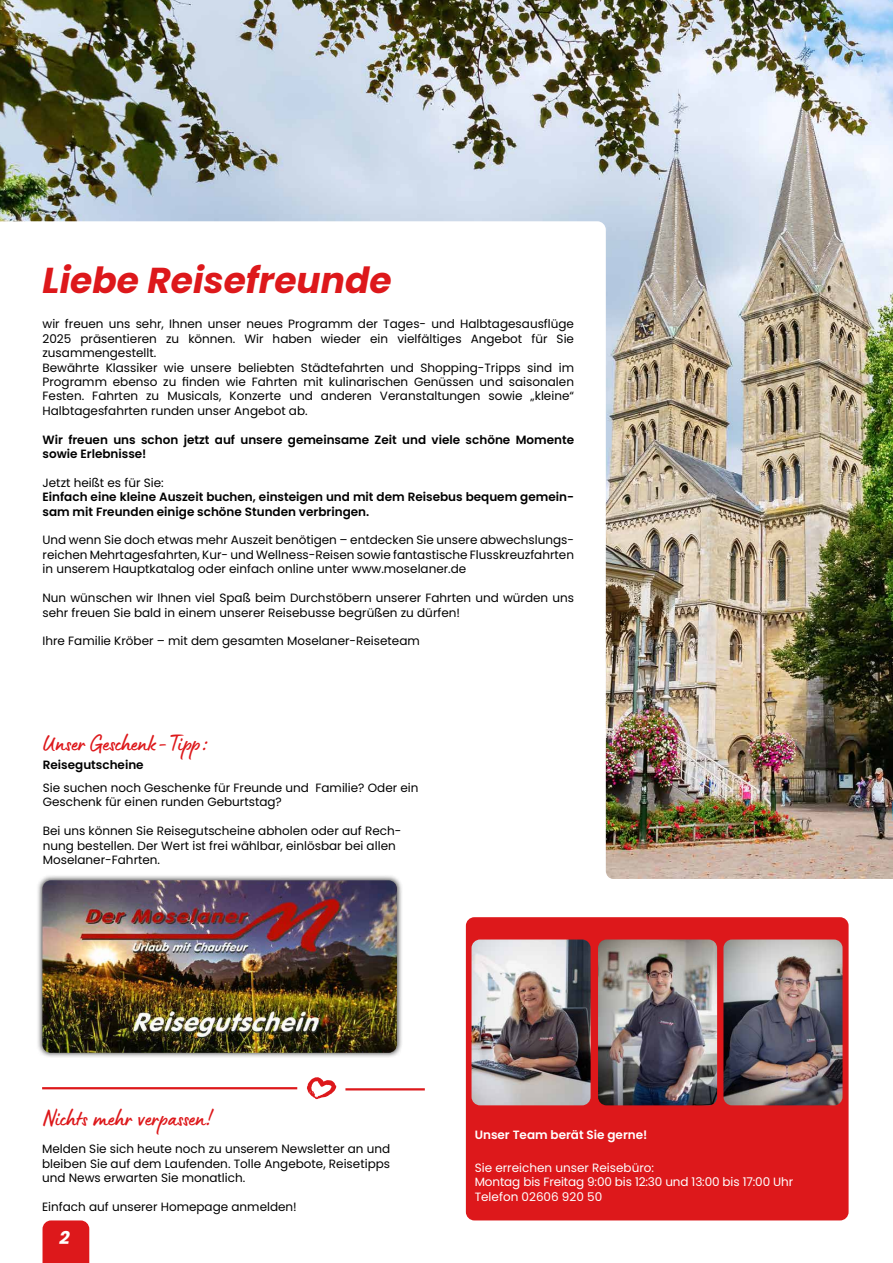
<style>
.page{position:relative;width:893px;height:1263px;background:#fff}
.page>*{position:absolute;margin:0;border:0;box-sizing:border-box;transform-origin:0 0}
.t1{font:italic 700 36px "Poppins";color:#dd181b}
.t2{font:24px "Lumios Marker";color:#dd181b}
.t3{font:italic 700 18px "Poppins";color:#fff}
.t4{font:12px/14.4px "Poppins";color:#000}
.t5{font:600 12px/14.4px "Poppins";color:#000}
.t6{font:12px/14.4px "Poppins";color:#fff}
.t7{font:600 12px "Poppins";color:#fff}
</style>
<div class="page">
<div style="left:43px;top:1220px;width:46px;height:43px;background:#dd181b"></div>
<img style="left:0;top:0;width:893px;height:879px">
<div style="left:37px;top:874px;width:366px;height:184px;background:#000;opacity:.75"></div>
<img style="left:42px;top:880px;width:355px;height:173px">
<div style="left:466px;top:917px;width:383px;height:303px;background:#dd181b;border-radius:9px"></div>
<img style="left:471px;top:939px;width:120px;height:166px">
<img style="left:598px;top:939px;width:119px;height:166px">
<img style="left:723px;top:939px;width:119px;height:166px">
<svg style="left:307px;top:1077px;width:30px;height:22px"></svg>
<hr style="left:42px;top:1087px;width:255px;height:2px;background:#dd181b">
<hr style="left:345px;top:1088px;width:80px;height:2px;background:#dd181b">
<h1 class="t1" style="left:43px;top:259px;width:351px">Liebe Reisefreunde</h1>
<p class="t4" style="left:43px;top:317px;width:533px">wir freuen uns sehr, Ihnen unser neues Programm der Tages- und Halbtagesausflüge 2025 präsentieren zu können. Wir haben wieder ein vielfältiges Angebot für Sie zusammengestellt.<br>Bewährte Klassiker wie unsere beliebten Städtefahrten und Shopping-Tripps sind im Programm ebenso zu finden wie Fahrten mit kulinarischen Genüssen und saisonalen Festen. Fahrten zu Musicals, Konzerte und anderen Veranstaltungen sowie „kleine“ Halbtagesfahrten runden unser Angebot ab.</p>
<p class="t5" style="left:43px;top:432px;width:533px">Wir freuen uns schon jetzt auf unsere gemeinsame Zeit und viele schöne Momente sowie Erlebnisse!</p>
<p class="t4" style="left:43px;top:475px;width:123px">Jetzt heißt es für Sie:</p>
<p class="t5" style="left:43px;top:490px;width:533px">Einfach eine kleine Auszeit buchen, einsteigen und mit dem Reisebus bequem gemein&shy;sam mit Freunden einige schöne Stunden verbringen.</p>
<p class="t4" style="left:43px;top:533px;width:533px;text-align:justify">Und wenn Sie doch etwas mehr Auszeit benötigen – entdecken Sie unsere abwechslungs&shy;reichen Mehrtagesfahrten, Kur- und Wellness-Reisen sowie fantastische Flusskreuzfahrten in unserem Hauptkatalog oder einfach online unter www.moselaner.de</p>
<p class="t4" style="left:43px;top:591px;width:533px">Nun wünschen wir Ihnen viel Spaß beim Durchstöbern unserer Fahrten und würden uns sehr freuen Sie bald in einem unserer Reisebusse begrüßen zu dürfen!</p>
<p class="t4" style="left:43px;top:634px;width:379px">Ihre Familie Kröber – mit dem gesamten Moselaner-Reiseteam</p>
<h2 class="t2" style="left:43px;top:727px;width:166px">Unser Geschenk-Tipp:</h2>
<p class="t5" style="left:43px;top:758px;width:102px">Reisegutscheine</p>
<p class="t4" style="left:43px;top:781px;width:377px">Sie suchen noch Geschenke für Freunde und Familie? Oder ein<br>Geschenk für einen runden Geburtstag?</p>
<p class="t4" style="left:43px;top:824px;width:360px">Bei uns können Sie Reisegutscheine abholen oder auf Rech&shy;nung bestellen. Der Wert ist frei wählbar, einlösbar bei allen<br>Moselaner-Fahrten.</p>
<h2 class="t2" style="left:42px;top:1102px;width:172px">Nichts mehr verpassen!</h2>
<p class="t4" style="left:42px;top:1142px;width:350px;text-align:justify">Melden Sie sich heute noch zu unserem Newsletter an und bleiben Sie auf dem Laufenden. Tolle Angebote, Reisetipps und News erwarten Sie monatlich.</p>
<p class="t4" style="left:42px;top:1200px;width:256px">Einfach auf unserer Homepage anmelden!</p>
<h3 class="t3" style="left:60px;top:1227px;width:12px">2</h3>
<p class="t7" style="left:475px;top:1128px;width:174px">Unser Team berät Sie gerne!</p>
<p class="t6" style="left:475px;top:1160px;width:320px">Sie erreichen unser Reisebüro:<br>Montag bis Freitag 9:00 bis 12:30 und 13:00 bis 17:00 Uhr<br>Telefon 02606 920 50</p>
</div>
